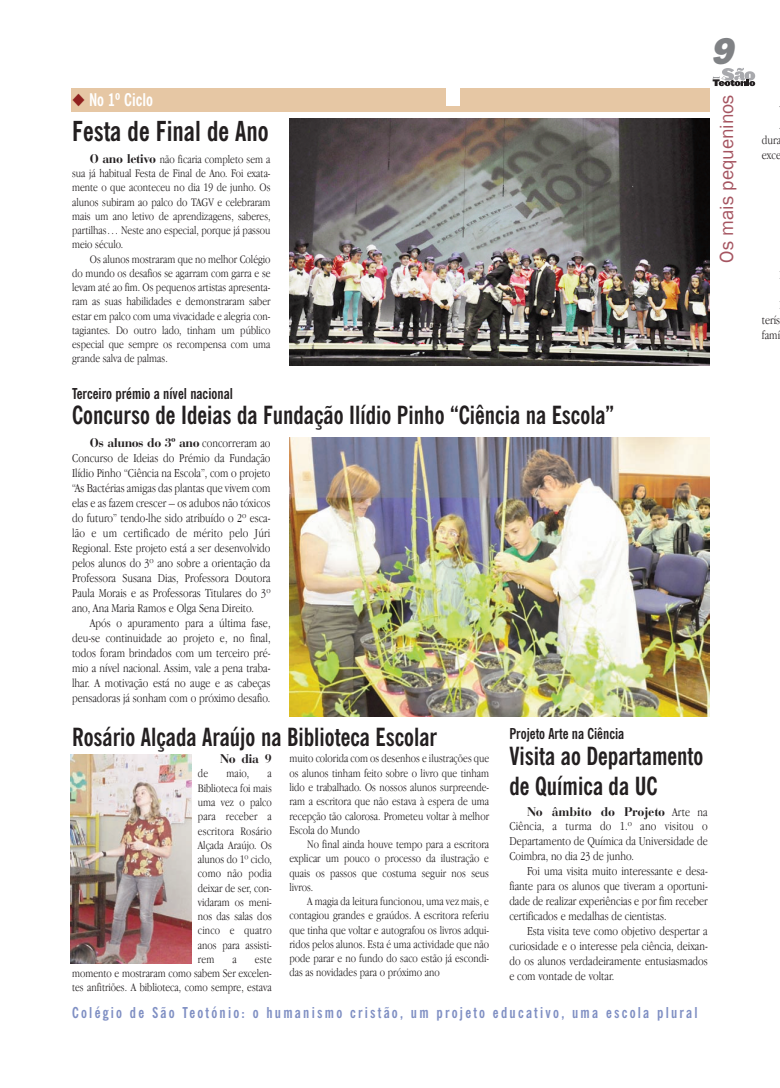
<style>
.page{position:relative;width:780px;height:1088px;background:#fff}
.page>*{position:absolute;margin:0;border:0;box-sizing:border-box;transform-origin:0 0}
.t1{font:italic 800 37.5px "Franklin Gothic";color:#808285}
.t2{font:700 condensed 27.5px "News Gothic BT";color:#231f20;scale:.94 1}
.t3{font:700 condensed 25px/30px "News Gothic BT";color:#231f20;scale:.94 1}
.t4{font:19.5px "Franklin Gothic";color:#a55460}
.t5{font:700 condensed 17.5px "News Gothic BT";color:#fff;scale:.94 1}
.t6{font:700 condensed 15px "News Gothic BT";letter-spacing:.16em;color:#7f8fc3;scale:.94 1}
.t7{font:700 condensed 15px "News Gothic BT";color:#231f20;scale:.94 1}
.t8{font:300 12.5px/15px "Apple Garamond";color:#231f20;text-align:justify}
.t9{font:700 12.5px "Bauer Bodoni";letter-spacing:-.03em;color:#231f20}
.t10{font:300 11.88px/14.2px "Apple Garamond";color:#231f20;text-align:justify}
.s1{color:#90211f}
.s2{font-family:"Bauer Bodoni";font-weight:700;font-size:12.5px}
.s3{font-family:"Apple Garamond";font-weight:300}
</style>
<div class="page">
<svg style="left:712px;top:68px;width:43px;height:18px"></svg>
<div style="left:71px;top:89px;width:638px;height:23px;background:#e6c7a4"></div>
<img style="left:289px;top:118px;width:420px;height:247px">
<div style="left:446px;top:77px;width:14px;height:29px;background:#fff"></div>
<img style="left:289px;top:437px;width:420px;height:280px">
<img style="left:71px;top:755px;width:120px;height:209px">
<h3 class="t5" style="left:72px;top:93px;width:87px"><span class="s1">◆</span> No 1º Ciclo</h3>
<h2 class="t2" style="left:72px;top:121px;width:210px">Festa de Final de Ano</h2>
<p class="t10" style="left:72px;top:153px;width:200px;text-indent:18px"><span class="s2">O ano letivo</span> não ficaria completo sem a sua já habitual Festa de Final de Ano. Foi exata&shy;mente o que aconteceu no dia 19 de junho. Os alunos subiram ao palco do TAGV e celebraram mais um ano letivo de aprendizagens, saberes, partilhas… Neste ano especial, porque já passou meio século.</p>
<p class="t10" style="left:72px;top:253px;width:200px;text-indent:18px">Os alunos mostraram que no melhor Colégio do mundo os desafios se agarram com garra e se levam até ao fim. Os pequenos artistas apresenta&shy;ram as suas habilidades e demonstraram saber estar em palco com uma vivacidade e alegria con&shy;tagiantes. Do outro lado, tinham um público especial que sempre os recompensa com uma grande salva de palmas.</p>
<p class="t7" style="left:72px;top:387px;width:172px">Terceiro prémio a nível nacional</p>
<h3 class="t3" style="left:72px;top:402px;width:577px">Concurso de Ideias da Fundação Ilídio Pinho “Ciência na Escola”</h3>
<p class="t9" style="left:90px;top:438px;width:182px">Os alunos do 3º ano <span class="s3">concorreram ao</span></p>
<p class="t8" style="left:72px;top:451px;width:200px">Concurso de Ideias do Prémio da Fundação Ilídio Pinho “Ciência na Escola”, com o projeto “As Bactérias amigas das plantas que vivem com elas e as fazem crescer – os adubos não tóxicos do futuro” tendo-lhe sido atribuído o 2º esca&shy;lão e um certificado de mérito pelo Júri Regional. Este projeto está a ser desenvolvido pelos alunos do 3º ano sobre a orientação da Professora Susana Dias, Professora Doutora Paula Morais e as Professoras Titulares do 3º ano, Ana Maria Ramos e Olga Sena Direito.</p>
<p class="t8" style="left:72px;top:616px;width:200px;text-indent:18px">Após o apuramento para a última fase, deu-se continuidade ao projeto e, no final, todos foram brindados com um terceiro pré&shy;mio a nível nacional. Assim, vale a pena traba&shy;lhar. A motivação está no auge e as cabeças pensadoras já sonham com o próximo desafio.</p>
<h1 class="t1" style="left:710px;top:29px;width:24px">9</h1>
<h3 class="t4" style="left:715px;top:263px;width:170px;rotate:-90deg">Os mais pequeninos</h3>
<h3 class="t3" style="left:72px;top:723px;width:389px">Rosário Alçada Araújo na Biblioteca Escolar</h3>
<p class="t7" style="left:509px;top:728px;width:124px">Projeto Arte na Ciência</p>
<h3 class="t3" style="left:509px;top:743px;width:208px">Visita ao Departamento de Química da UC</h3>
<p class="t9" style="left:527px;top:807px;width:182px">No âmbito do Projeto <span class="s3">Arte na</span></p>
<p class="t8" style="left:509px;top:820px;width:200px">Ciência, a turma do 1.º ano visitou o Departamento de Química da Universidade de Coimbra, no dia 23 de junho.</p>
<p class="t8" style="left:509px;top:865px;width:200px;text-indent:18px">Foi uma visita muito interessante e desa&shy;fiante para os alunos que tiveram a oportuni&shy;dade de realizar experiências e por fim receber certificados e medalhas de cientistas.</p>
<p class="t8" style="left:509px;top:925px;width:200px;text-indent:18px">Esta visita teve como objetivo despertar a curiosidade e o interesse pela ciência, deixan&shy;do os alunos verdadeiramente entusiasmados e com vontade de voltar.</p>
<p class="t9" style="left:220px;top:754px;width:53px">No dia 9</p>
<p class="t10" style="left:289px;top:752px;width:201px">muito colorida com os desenhos e ilustrações que os alunos tinham feito sobre o livro que tinham lido e trabalhado. Os nossos alunos surpreende&shy;ram a escritora que não estava à espera de uma recepção tão calorosa. Prometeu voltar à melhor Escola do Mundo</p>
<p class="t10" style="left:289px;top:838px;width:201px;text-indent:18px">No final ainda houve tempo para a escritora explicar um pouco o processo da ilustração e quais os passos que costuma seguir nos seus livros.</p>
<p class="t10" style="left:289px;top:895px;width:201px;text-indent:18px">A magia da leitura funcionou, uma vez mais, e contagiou grandes e graúdos. A escritora referiu que tinha que voltar e autografou os livros adqui&shy;ridos pelos alunos. Esta é uma actividade que não pode parar e no fundo do saco estão já escondi&shy;das as novidades para o próximo ano</p>
<p class="t10" style="left:198px;top:767px;width:12px">de</p>
<p class="t10" style="left:226px;top:767px;width:24px">maio,</p>
<p class="t10" style="left:198px;top:767px;width:75px;text-indent:70px">a Biblioteca foi mais uma vez o palco para receber a escritora Rosário Alçada Araújo. Os alunos do 1º ciclo, como não podia deixar de ser, con&shy;vidaram os meni&shy;nos das salas dos cinco e quatro anos para assisti&shy;rem</p>
<p class="t10" style="left:72px;top:953px;width:201px;text-indent:183px">este momento e mostraram como sabem Ser excelen&shy;tes anfitriões. A biblioteca, como sempre, estava</p>
<p class="t10" style="left:232px;top:953px;width:6px">a</p>
<p class="t6" style="left:72px;top:1007px;width:667px">Colégio de São Teotónio: o humanismo cristão, um projeto educativo, uma escola plural</p>
<p class="t8" style="left:761px;top:134px;width:21px">dura exce</p>
<p class="t8" style="left:761px;top:314px;width:20px">terís famí</p>
</div>
